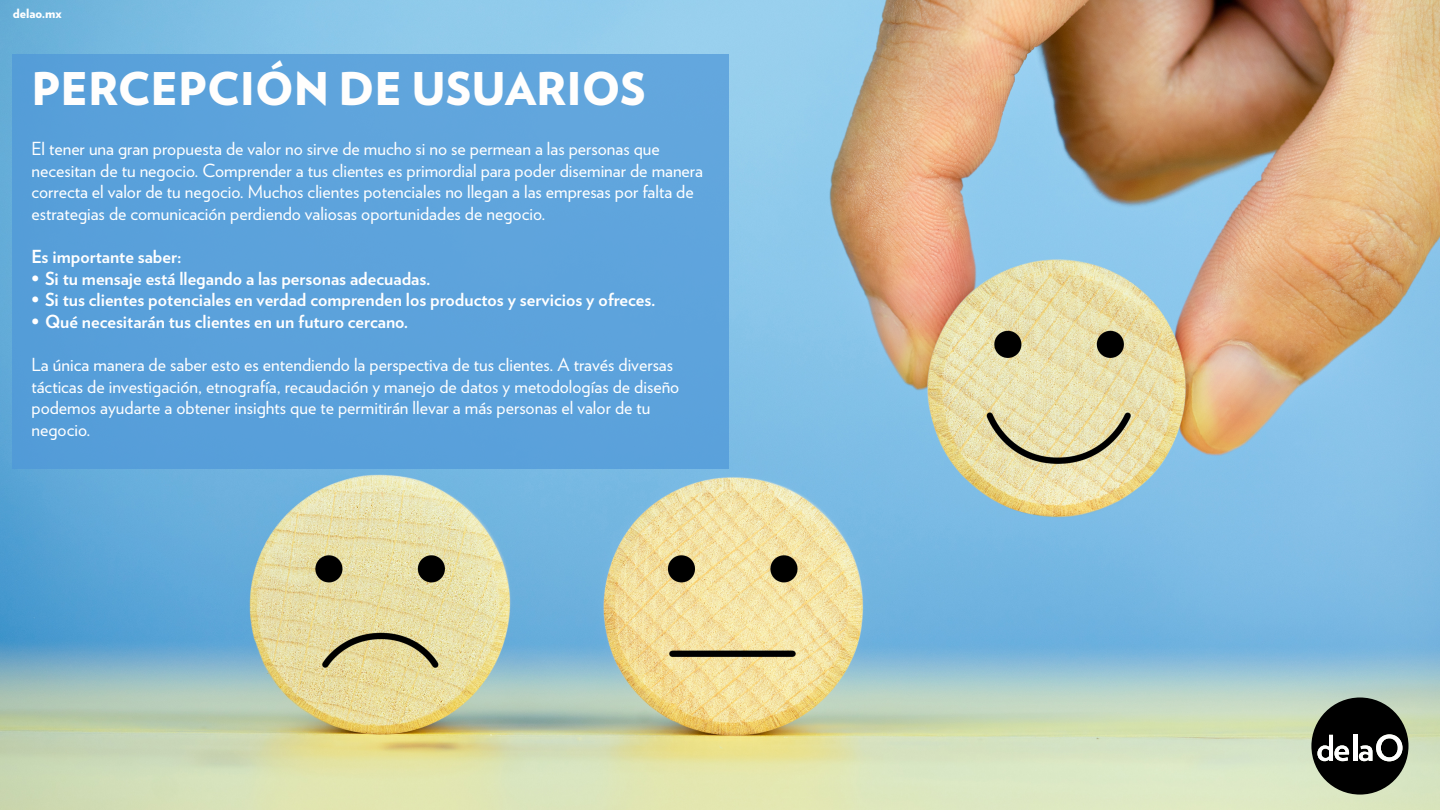
<style>
.page{position:relative;width:1440px;height:810px;background:#fff}
.page>*{position:absolute;margin:0;border:0;box-sizing:border-box;transform-origin:0 0}
.t1{font:900 45px "Verlag";color:#fffefd}
.t2{font:18px/21.6px "Verlag";color:#fff}
.t3{font:700 18px "Verlag";color:#fff}
.t4{font:900 12.75px "Verlag";color:#fff}
</style>
<div class="page">
<img style="left:0;top:0;width:1440px;height:810px">
<div style="left:13px;top:54px;width:716px;height:415px;background:#5ca2db"></div>
<svg style="left:1311px;top:698px;width:97px;height:97px;background:#474a43"></svg>
<p class="t4" style="left:13px;top:3px;width:51px">delao.mx</p>
<h1 class="t1" style="left:32px;top:51px;width:616px">PERCEPCIÓN DE USUARIOS</h1>
<p class="t2" style="left:32px;top:137px;width:673px">El tener una gran propuesta de valor no sirve de mucho si no se permean a las personas que necesitan de tu negocio. Comprender a tus clientes es primordial para poder diseminar de manera correcta el valor de tu negocio. Muchos clientes potenciales no llegan a las empresas por falta de estrategias de comunicación perdiendo valiosas oportunidades de negocio.</p>
<p class="t3" style="left:32px;top:243px;width:152px">Es importante saber:</p>
<p class="t3" style="left:32px;top:264px;width:400px">• Si tu mensaje está llegando a las personas adecuadas.</p>
<p class="t3" style="left:32px;top:286px;width:626px">• Si tus clientes potenciales en verdad comprenden los productos y servicios y ofreces.</p>
<p class="t3" style="left:32px;top:307px;width:378px">• Qué necesitarán tus clientes en un futuro cercano.</p>
<p class="t2" style="left:32px;top:353px;width:649px">La única manera de saber esto es entendiendo la perspectiva de tus clientes. A través diversas tácticas de investigación, etnografía, recaudación y manejo de datos y metodologías de diseño podemos ayudarte a obtener insights que te permitirán llevar a más personas el valor de tu negocio.</p>
</div>
